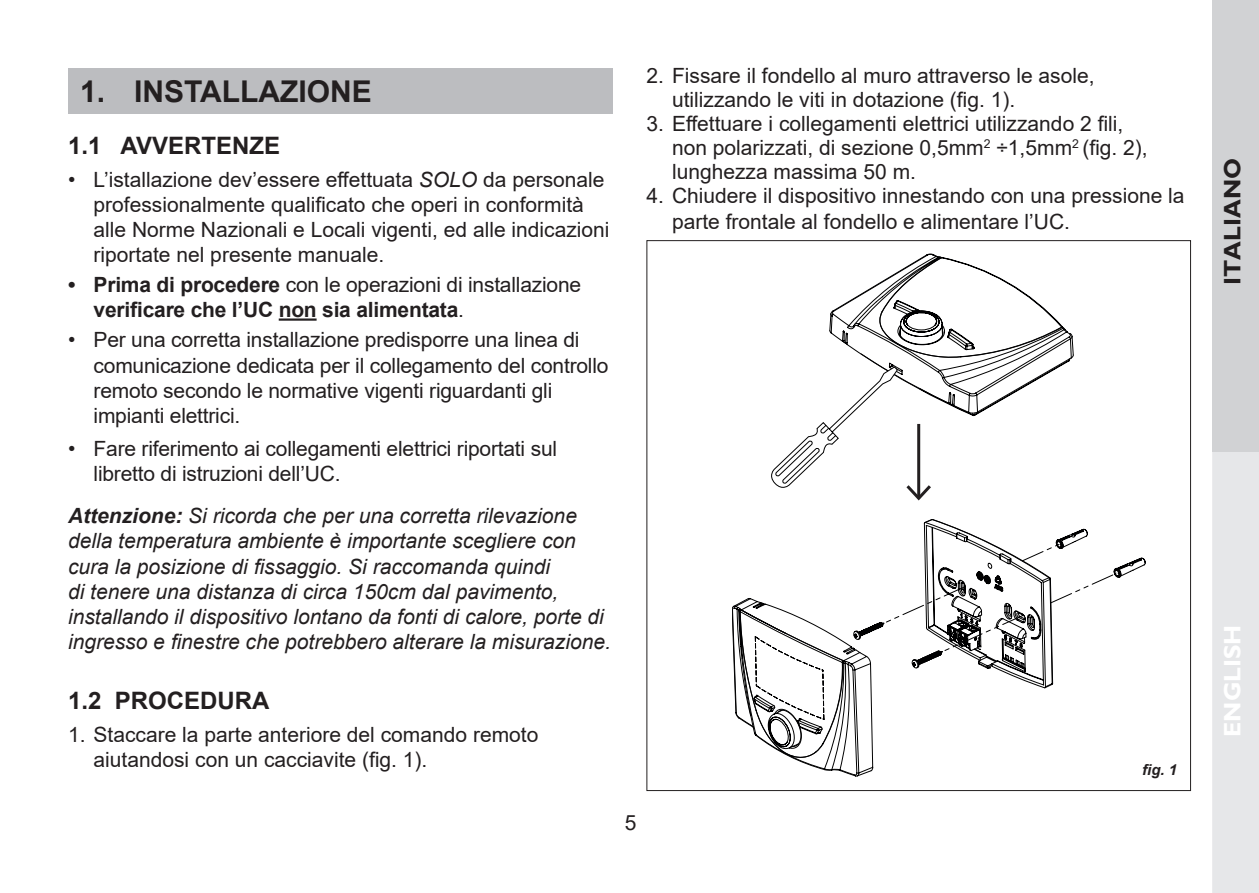
<style>
.page{position:relative;width:1259px;height:893px;background:#fff}
.page>*{position:absolute;margin:0;border:0;box-sizing:border-box;transform-origin:0 0}
.titoli{font:700 30px "Arial";color:#231f20}
.testi{font:700 24px "Arial";color:#231f20}
.t1{font:700 24px "Gill Sans Std";color:#231f20}
.t2{font:700 24px "Gill Sans Std";color:#fff}
.t3{font:21px/25.2px "Arial";color:#231f20}
.t4{font:italic 21px/25.2px "Arial";color:#231f20}
.t5{font:700 21px/25.2px "Arial";letter-spacing:-.01em;color:#231f20}
.t6{font:italic 700 15px "Arial";color:#231f20}
.s1{font-style:italic}
.s2{font-weight:400}
.s3{font-weight:700}
</style>
<div class="page">
<div style="left:1212px;top:451px;width:47px;height:442px;background:#e6e7e9"></div>
<div style="left:1212px;top:0;width:47px;height:451px;background:#d1d2d4"></div>
<hr style="left:279px;top:318px;width:37px;height:3px;background:#231f20">
<svg style="left:732px;top:519px;width:385px;height:257px"></svg>
<svg style="left:771px;top:254px;width:302px;height:247px"></svg>
<div style="left:68px;top:68px;width:544px;height:46px;background:#bcbdc0"></div>
<p class="titoli" style="left:80px;top:70px;width:293px">1. INSTALLAZIONE</p>
<p class="testi" style="left:68px;top:128px;width:214px">1.1 AVVERTENZE</p>
<p class="t3" style="left:94px;top:166px;width:517px;text-indent:-26px">• L’istallazione dev’essere effettuata <span class="s1">SOLO</span> da personale professionalmente qualificato che operi in conformità alle Norme Nazionali e Locali vigenti, ed alle indicazioni riportate nel presente manuale.</p>
<p class="t5" style="left:94px;top:272px;width:489px;text-indent:-26px">• Prima di procedere <span class="s2">con le operazioni di installazione </span>verificare che l’UC non sia alimentata<span class="s2">.</span></p>
<p class="t3" style="left:94px;top:327px;width:516px;text-indent:-26px">• Per una corretta installazione predisporre una linea di comunicazione dedicata per il collegamento del controllo remoto secondo le normative vigenti riguardanti gli impianti elettrici.</p>
<p class="t3" style="left:94px;top:436px;width:465px;text-indent:-26px">• Fare riferimento ai collegamenti elettrici riportati sul libretto di istruzioni dell’UC.</p>
<p class="t4" style="left:68px;top:503px;width:544px"><span class="s3">Attenzione:</span> Si ricorda che per una corretta rilevazione della temperatura ambiente è importante scegliere con cura la posizione di fissaggio. Si raccomanda quindi<br>di tenere una distanza di circa 150cm dal pavimento, installando il dispositivo lontano da fonti di calore, porte di ingresso e finestre che potrebbero alterare la misurazione.</p>
<p class="testi" style="left:68px;top:684px;width:203px">1.2 PROCEDURA</p>
<p class="t3" style="left:94px;top:722px;width:446px;text-indent:-26px">1. Staccare la parte anteriore del comando remoto aiutandosi con un cacciavite (fig. 1).</p>
<p class="t3" style="left:672px;top:64px;width:424px;line-height:24px;text-indent:-26px">2. Fissare il fondello al muro attraverso le asole, utilizzando le viti in dotazione (fig. 1).</p>
<p class="t3" style="left:672px;top:112px;width:477px;line-height:24px;text-indent:-26px">3. Effettuare i collegamenti elettrici utilizzando 2 fili, non polarizzati, di sezione 0,5mm<sup>2</sup> ÷1,5mm<sup>2</sup> (fig. 2), lunghezza massima 50 m.</p>
<p class="t3" style="left:672px;top:183px;width:514px;text-indent:-26px">4. Chiudere il dispositivo innestando con una pressione la parte frontale al fondello e alimentare l’UC.</p>
<p class="t3" style="left:625px;top:810px;width:13px">5</p>
<p class="t6" style="left:1142px;top:760px;width:37px">fig. 1</p>
<p class="t1" style="left:1218px;top:285px;width:128px;rotate:-90deg">ITALIANO</p>
<p class="t2" style="left:1218px;top:737px;width:114px;rotate:-90deg">ENGLISH</p>
</div>
